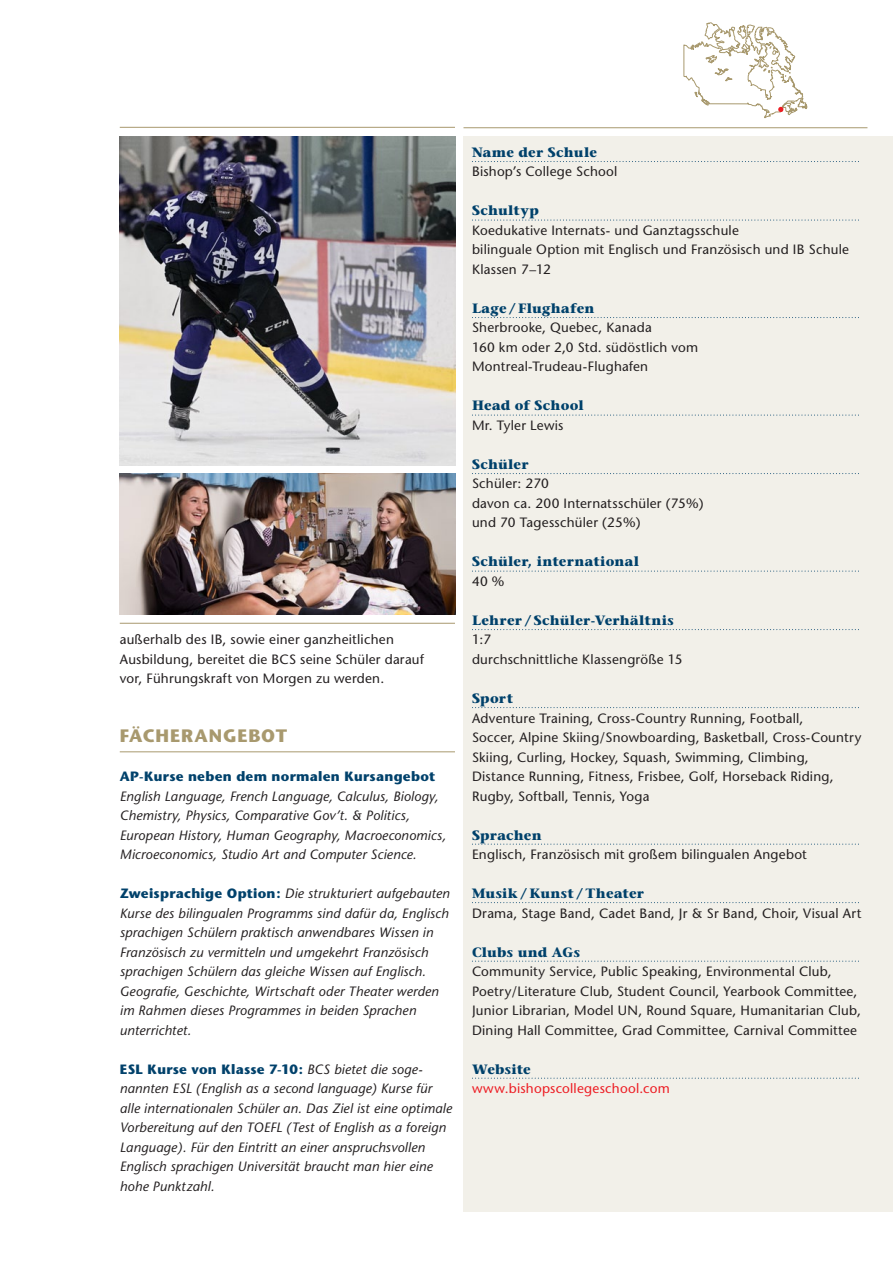
<style>
.page{position:relative;width:893px;height:1263px;background:#fff}
.page>*{position:absolute;margin:0;border:0;box-sizing:border-box;transform-origin:0 0}
.Tabelle_Das_Wichtigs{font:700 18px "Stone Sans";letter-spacing:.045em;color:#a8996e}
.Tabelle_Fließtext{font:13.5px/19.5px "Stone Sans";letter-spacing:.015em;color:#231f20}
.fließtext_9_13pt{font:italic 13.5px/19.5px "Stone Sans";letter-spacing:.015em;color:#231f20}
.Tabelle_Head{font:700 13.5px "Stone Serif";letter-spacing:.02em;color:#00416b}
.fließtext_9_13pt-2{font:13.5px/19.5px "Stone Sans";letter-spacing:.02em;color:#231f20}
.Tabelle_Fließtext-2{font:13.5px "Stone Sans";letter-spacing:.02em;color:#ed1d24}
.s1{font-weight:700;font-style:normal;color:#00416b}
</style>
<div class="page">
<div style="left:463px;top:136px;width:430px;height:1076px;background:#f2f0e9"></div>
<hr style="left:463px;top:127px;width:404px;height:1px;background:#a8996e">
<svg style="left:472px;top:161px;width:387px;height:1px"></svg>
<svg style="left:472px;top:220px;width:387px;height:1px"></svg>
<svg style="left:472px;top:317px;width:387px;height:1px"></svg>
<svg style="left:472px;top:415px;width:387px;height:1px"></svg>
<svg style="left:472px;top:473px;width:387px;height:1px"></svg>
<svg style="left:472px;top:571px;width:387px;height:1px"></svg>
<svg style="left:472px;top:629px;width:387px;height:1px"></svg>
<svg style="left:472px;top:707px;width:387px;height:1px"></svg>
<svg style="left:472px;top:844px;width:387px;height:1px"></svg>
<svg style="left:472px;top:902px;width:387px;height:1px"></svg>
<svg style="left:472px;top:961px;width:387px;height:1px"></svg>
<svg style="left:472px;top:1078px;width:387px;height:1px"></svg>
<hr style="left:120px;top:751px;width:335px;height:1px;background:#a8996e">
<img style="left:120px;top:474px;width:335px;height:140px">
<img style="left:120px;top:136px;width:335px;height:329px">
<hr style="left:120px;top:127px;width:335px;height:1px;background:#a8996e">
<hr style="left:120px;top:623px;width:335px;height:1px;background:#a8996e">
<svg style="left:683px;top:22px;width:125px;height:96px"></svg>
<p class="fließtext_9_13pt-2" style="left:120px;top:630px;width:306px">außerhalb des IB, sowie einer ganzheitlichen<br>Ausbildung, bereitet die BCS seine Schüler darauf vor, Führungskraft von Morgen zu werden.</p>
<p class="Tabelle_Das_Wichtigs" style="left:120px;top:725px;width:169px">FÄCHERANGEBOT</p>
<p class="fließtext_9_13pt" style="left:120px;top:766px;width:328px"><span class="s1">AP-Kurse neben dem normalen Kursangebot </span>English Language, French Language, Calculus, Biology, Chemistry, Physics, Comparative Gov’t. &amp; Politics, European History, Human Geography, Macroeconomics, Microeconomics, Studio Art and Computer Science.</p>
<p class="fließtext_9_13pt" style="left:120px;top:883px;width:331px"><span class="s1">Zweisprachige Option:</span> Die strukturiert aufgebauten Kurse des bilingualen Programms sind dafür da, Englisch sprachigen Schülern praktisch anwendbares Wissen in Französisch zu vermitteln und umgekehrt Französisch sprachigen Schülern das gleiche Wissen auf Englisch.<br>Geografie, Geschichte, Wirtschaft oder Theater werden im Rahmen dieses Programmes in beiden Sprachen unterrichtet.</p>
<p class="fließtext_9_13pt" style="left:120px;top:1059px;width:334px"><span class="s1">ESL Kurse von Klasse 7-10:</span> BCS bietet die soge&shy;nannten ESL (English as a second language) Kurse für alle internationalen Schüler an. Das Ziel ist eine optimale Vorbereitung auf den TOEFL (Test of English as a foreign Language). Für den Eintritt an einer anspruchsvollen Englisch sprachigen Universität braucht man hier eine hohe Punktzahl.</p>
<p class="Tabelle_Head" style="left:472px;top:144px;width:126px">Name der Schule</p>
<p class="Tabelle_Fließtext" style="left:472px;top:162px;width:147px">Bishop’s College School</p>
<p class="Tabelle_Head" style="left:472px;top:202px;width:68px">Schultyp</p>
<p class="Tabelle_Fließtext" style="left:472px;top:220px;width:378px">Koedukative Internats- und Ganztagsschule<br>bilinguale Option mit Englisch und Französisch und IB Schule<br>Klassen 7–12</p>
<p class="Tabelle_Head" style="left:472px;top:300px;width:124px">Lage /Flughafen</p>
<p class="Tabelle_Fließtext" style="left:472px;top:318px;width:181px">Sherbrooke, Quebec, Kanada</p>
<p class="Tabelle_Fließtext" style="left:472px;top:337px;width:228px">160 km oder 2,0 Std. südöstlich vom<br>Montreal-Trudeau-Flughafen</p>
<p class="Tabelle_Head" style="left:472px;top:397px;width:113px">Head of School</p>
<p class="Tabelle_Fließtext" style="left:472px;top:415px;width:93px">Mr. Tyler Lewis</p>
<p class="Tabelle_Head" style="left:472px;top:456px;width:58px">Schüler</p>
<p class="Tabelle_Fließtext" style="left:472px;top:474px;width:233px">Schüler: 270<br>davon ca. 200 Internatsschüler (75%) und 70 Tagesschüler (25%)</p>
<p class="Tabelle_Head" style="left:472px;top:553px;width:169px">Schüler, international</p>
<p class="Tabelle_Fließtext" style="left:472px;top:571px;width:34px">40 %</p>
<p class="Tabelle_Head" style="left:472px;top:612px;width:203px">Lehrer /Schüler-Verhältnis</p>
<p class="Tabelle_Fließtext" style="left:472px;top:630px;width:21px">1:7</p>
<p class="Tabelle_Fließtext" style="left:472px;top:649px;width:212px">durchschnittliche Klassengröße 15</p>
<p class="Tabelle_Head" style="left:472px;top:690px;width:43px">Sport</p>
<p class="Tabelle_Fließtext" style="left:472px;top:708px;width:391px">Adventure Training, Cross-Country Running, Football,<br>Soccer, Alpine Skiing/Snowboarding, Basketball, Cross-Country Skiing, Curling, Hockey, Squash, Swimming, Climbing, Distance Running, Fitness, Frisbee, Golf, Horseback Riding,</p>
<p class="Tabelle_Fließtext" style="left:472px;top:786px;width:179px">Rugby, Softball, Tennis, Yoga</p>
<p class="Tabelle_Head" style="left:472px;top:826px;width:71px">Sprachen</p>
<p class="Tabelle_Fließtext" style="left:472px;top:844px;width:336px">Englisch, Französisch mit großem bilingualen Angebot</p>
<p class="Tabelle_Head" style="left:472px;top:885px;width:174px">Musik/Kunst /Theater</p>
<p class="Tabelle_Fließtext" style="left:472px;top:903px;width:391px">Drama, Stage Band, Cadet Band, Jr &amp; Sr Band, Choir, Visual Art</p>
<p class="Tabelle_Head" style="left:472px;top:943px;width:109px">Clubs und AGs</p>
<p class="Tabelle_Fließtext" style="left:472px;top:961px;width:390px">Community Service, Public Speaking, Environmental Club, Poetry/Literature Club, Student Council, Yearbook Committee, Junior Librarian, Model UN, Round Square, Humanitarian Club, Dining Hall Committee, Grad Committee, Carnival Committee</p>
<p class="Tabelle_Head" style="left:472px;top:1060px;width:60px">Website</p>
<p class="Tabelle_Fließtext-2" style="left:472px;top:1080px;width:199px">www.bishopscollegeschool.com</p>
</div>
